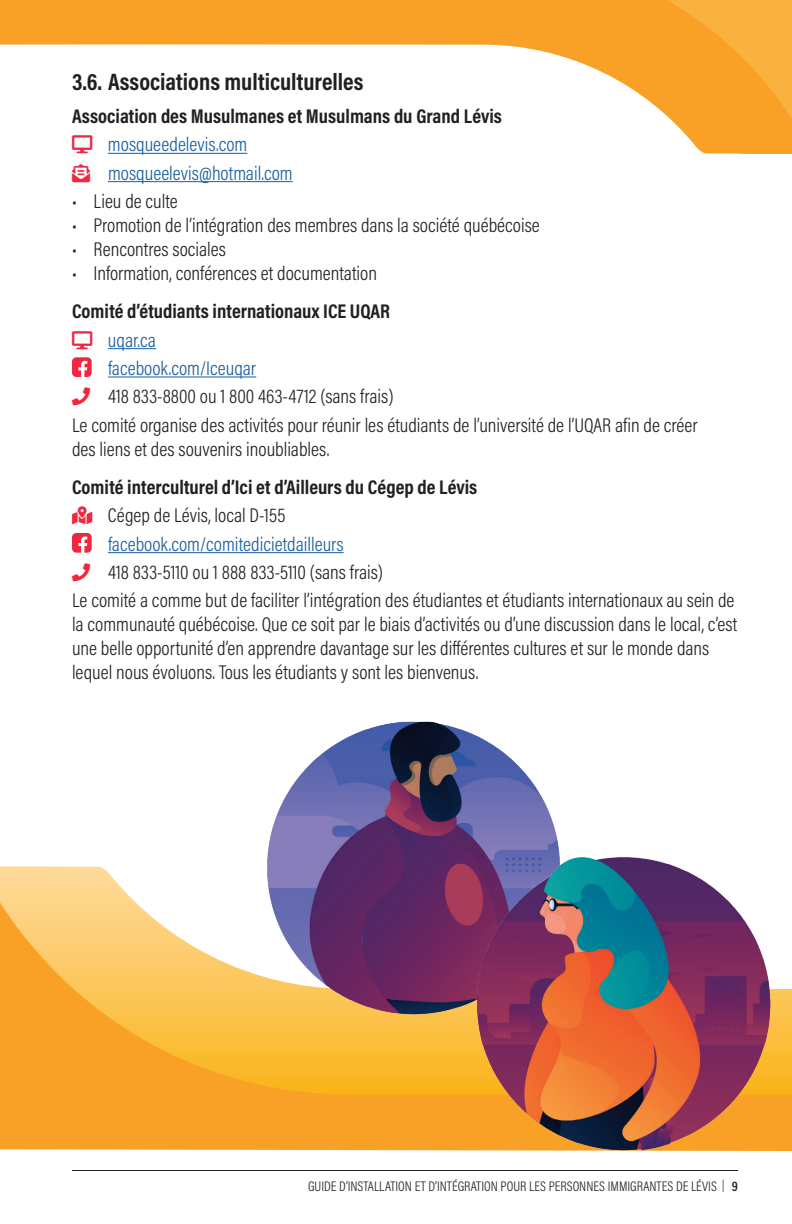
<style>
.page{position:relative;width:792px;height:1224px;background:#fff}
.page>*{position:absolute;margin:0;border:0;box-sizing:border-box;transform-origin:0 0}
.t1{font:700 24px "Acumin Pro Cond";color:#231f20}
.t2{font:300 20px/28.4px "Acumin Pro Cond";color:#231f20}
.t3{font:700 20px "Acumin Pro Cond";color:#231f20}
.t4{font:300 20px/28.4px "Acumin Pro Cond";color:#175d9e}
.t5{font:300 14px "Acumin Pro Cond";color:#231f20}
.s1{font-size:12px}
.s2{font-weight:600}
</style>
<div class="page">
<hr style="left:72px;top:1170px;width:666px;height:1px;background:#231f20">
<div style="left:0;top:1095px;width:431px;height:56px;background:#f9a126"></div>
<svg style="left:0;top:866px;width:431px;height:229px;background:#fbc05c"></svg>
<hr style="left:108px;top:181px;width:185px;height:1px;background:#175d9e">
<hr style="left:108px;top:348px;width:48px;height:1px;background:#175d9e">
<hr style="left:108px;top:376px;width:148px;height:1px;background:#175d9e">
<hr style="left:108px;top:552px;width:236px;height:1px;background:#175d9e">
<svg style="left:72px;top:357px;width:20px;height:20px"></svg>
<svg style="left:72px;top:533px;width:20px;height:20px"></svg>
<img style="left:221px;top:721px;width:328px;height:340px">
<img style="left:431px;top:811px;width:361px;height:340px">
<svg style="left:0;top:0;width:792px;height:154px"></svg>
<p class="t1" style="left:72px;top:66px;width:293px">3.6. Associations multiculturelles</p>
<p class="t3" style="left:72px;top:103px;width:431px">Association des Musulmanes et Musulmans du Grand Lévis</p>
<p class="t4" style="left:108px;top:130px;width:186px">mosqueedelevis.com mosqueelevis@hotmail.com</p>
<p class="t2" style="left:72px;top:187px;width:107px">• Lieu de culte</p>
<p class="t2" style="left:72px;top:211px;width:469px">• Promotion de l’intégration des membres dans la société québécoise</p>
<p class="t2" style="left:72px;top:235px;width:156px">• Rencontres sociales</p>
<p class="t2" style="left:72px;top:259px;width:307px">• Information, conférences et documentation</p>
<p class="t3" style="left:72px;top:298px;width:320px">Comité d’étudiants internationaux ICE UQAR</p>
<p class="t4" style="left:108px;top:325px;width:150px">uqar.ca facebook.com/Iceuqar</p>
<p class="t2" style="left:72px;top:382px;width:627px;text-indent:36px">418 833-8800 ou 1 800 463-4712 (sans frais)<br>Le comité organise des activités pour réunir les étudiants de l’université de l’UQAR afin de créer</p>
<p class="t2" style="left:72px;top:434px;width:259px">des liens et des souvenirs inoubliables.</p>
<p class="t3" style="left:72px;top:474px;width:407px">Comité interculturel d’Ici et d’Ailleurs du Cégep de Lévis</p>
<p class="t2" style="left:108px;top:501px;width:179px">Cégep de Lévis, local D-155</p>
<p class="t4" style="left:108px;top:529px;width:237px">facebook.com/comitedicietdailleurs</p>
<p class="t2" style="left:72px;top:558px;width:664px;text-indent:36px">418 833-5110 ou 1 888 833-5110 (sans frais)<br>Le comité a comme but de faciliter l’intégration des étudiantes et étudiants internationaux au sein de</p>
<p class="t2" style="left:72px;top:612px;width:667px;line-height:24px">la communauté québécoise. Que ce soit par le biais d’activités ou d’une discussion dans le local, c’est une belle opportunité d’en apprendre davantage sur les différentes cultures et sur le monde dans lequel nous évoluons. Tous les étudiants y sont les bienvenus.</p>
<p class="t5" style="left:308px;top:1177px;width:431px">GUIDE D’INSTALLATION ET D’INTÉGRATION POUR LES PERSONNES IMMIGRANTES DE LÉVIS <span class="s1">|</span> <span class="s2">9</span></p>
</div>
